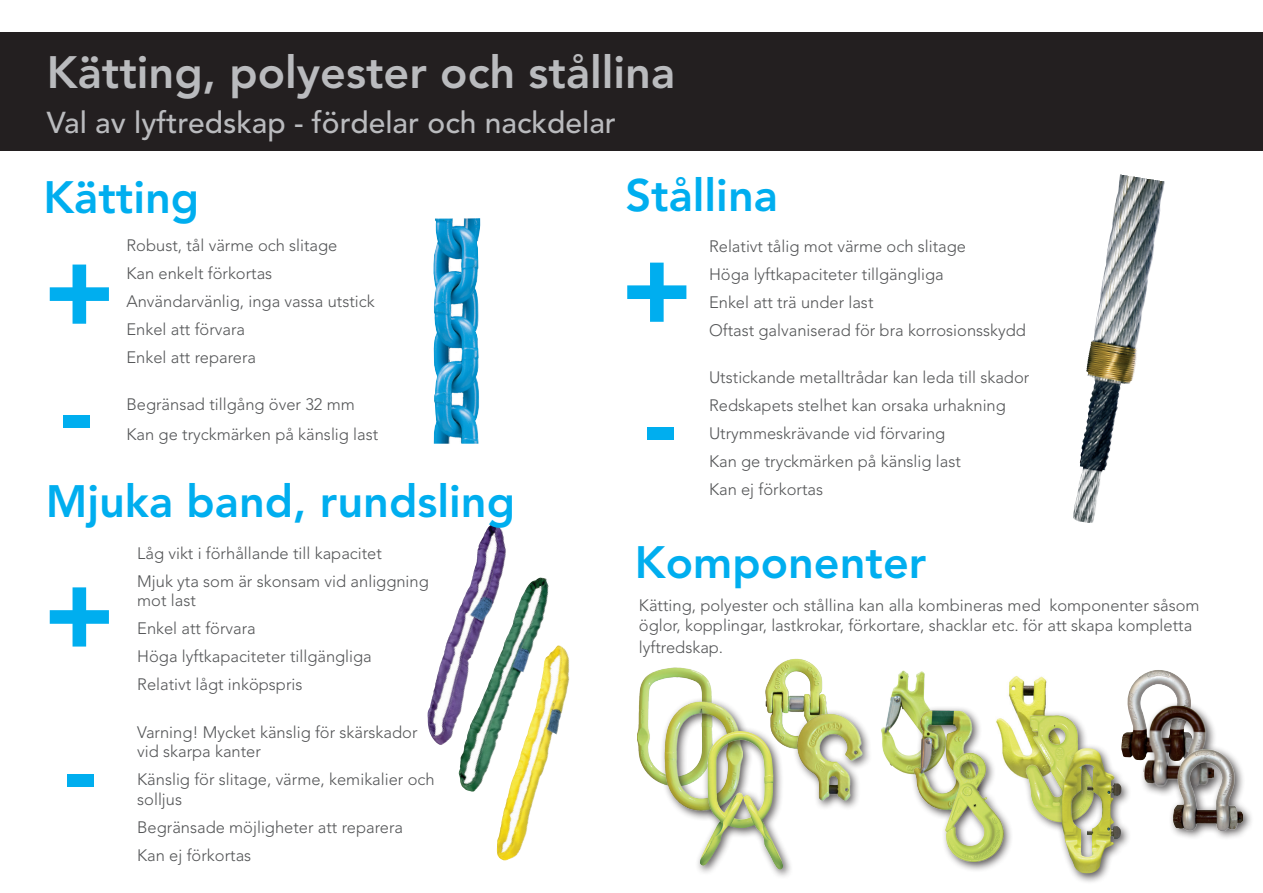
<style>
.page{position:relative;width:1263px;height:893px;background:#fff}
.page>*{position:absolute;margin:0;border:0;box-sizing:border-box;transform-origin:0 0}
.t1{font:900 108px "Avenir LT Std";color:#00aeef}
.t2{font:800 45px "Avenir LT Std";color:#00aeef}
.t3{font:800 45px "Avenir LT Std";color:#babbbe}
.t4{font:500 30px "Avenir LT Std";color:#babbbe}
.t5{font:300 16.5px/19.5px "Avenir LT Std";color:#545557}
</style>
<div class="page">
<img style="left:497px;top:645px;width:72px;height:215px">
<div style="left:0;top:32px;width:1263px;height:119px;background:#231f20"></div>
<img style="left:433px;top:218px;width:47px;height:226px">
<img style="left:428px;top:523px;width:78px;height:222px">
<img style="left:459px;top:577px;width:90px;height:215px">
<img style="left:1107px;top:176px;width:13px;height:77px">
<img style="left:881px;top:670px;width:46px;height:104px">
<img style="left:766px;top:659px;width:61px;height:67px">
<div style="left:793px;top:709px;width:79px;height:102px;background:#231f20;opacity:.75"></div>
<img style="left:798px;top:714px;width:65px;height:86px">
<img style="left:638px;top:667px;width:74px;height:116px">
<div style="left:660px;top:697px;width:93px;height:125px;background:#231f20;opacity:.75"></div>
<img style="left:664px;top:702px;width:78px;height:109px">
<div style="left:695px;top:726px;width:98px;height:154px;background:#231f20;opacity:.75"></div>
<img style="left:700px;top:731px;width:83px;height:138px">
<img style="left:996px;top:676px;width:51px;height:99px">
<div style="left:1022px;top:711px;width:82px;height:122px;background:#231f20;opacity:.75"></div>
<img style="left:1016px;top:715px;width:84px;height:108px">
<div style="left:909px;top:705px;width:78px;height:115px;background:#231f20;opacity:.75"></div>
<img style="left:913px;top:710px;width:64px;height:100px">
<div style="left:1056px;top:743px;width:76px;height:141px;background:#231f20;opacity:.75"></div>
<img style="left:1062px;top:748px;width:59px;height:125px">
<div style="left:941px;top:748px;width:72px;height:125px;background:#231f20;opacity:.75"></div>
<img style="left:946px;top:753px;width:57px;height:109px">
<img style="left:1121px;top:670px;width:70px;height:91px">
<div style="left:1140px;top:701px;width:85px;height:97px;background:#231f20;opacity:.75"></div>
<img style="left:1143px;top:705px;width:72px;height:83px">
<div style="left:1168px;top:744px;width:85px;height:97px;background:#231f20;opacity:.75"></div>
<img style="left:1173px;top:749px;width:69px;height:81px">
<p class="t3" style="left:47px;top:46px;width:630px">Kätting, polyester och stållina</p>
<p class="t4" style="left:47px;top:105px;width:571px">Val av lyftredskap - fördelar och nackdelar</p>
<p class="t2" style="left:43px;top:171px;width:157px">Kätting</p>
<p class="t2" style="left:625px;top:169px;width:154px">Stållina</p>
<p class="t1" style="left:43px;top:224px;width:73px">+</p>
<p class="t1" style="left:60px;top:345px;width:33px">-</p>
<p class="t5" style="left:126px;top:235px;width:212px">Robust, tål värme och slitage</p>
<p class="t5" style="left:126px;top:263px;width:147px">Kan enkelt förkortas</p>
<p class="t5" style="left:126px;top:291px;width:250px">Användarvänlig, inga vassa utstick</p>
<p class="t5" style="left:126px;top:319px;width:120px">Enkel att förvara</p>
<p class="t5" style="left:126px;top:347px;width:131px">Enkel att reparera</p>
<p class="t5" style="left:126px;top:395px;width:230px">Begränsad tillgång över 32 mm</p>
<p class="t5" style="left:126px;top:424px;width:253px">Kan ge tryckmärken på känslig last</p>
<p class="t2" style="left:46px;top:474px;width:471px">Mjuka band, rundsling</p>
<p class="t1" style="left:43px;top:547px;width:73px">+</p>
<p class="t1" style="left:64px;top:704px;width:33px">-</p>
<p class="t5" style="left:137px;top:543px;width:246px">Låg vikt i förhållande till kapacitet</p>
<p class="t5" style="left:137px;top:571px;width:293px">Mjuk yta som är skonsam vid anliggning mot last</p>
<p class="t5" style="left:137px;top:619px;width:120px">Enkel att förvara</p>
<p class="t5" style="left:137px;top:647px;width:236px">Höga lyftkapaciteter tillgängliga</p>
<p class="t5" style="left:137px;top:675px;width:167px">Relativt lågt inköpspris</p>
<p class="t5" style="left:137px;top:722px;width:282px">Varning! Mycket känslig för skärskador vid skarpa kanter</p>
<p class="t5" style="left:137px;top:770px;width:299px">Känslig för slitage, värme, kemikalier och solljus</p>
<p class="t5" style="left:137px;top:817px;width:267px">Begränsade möjligheter att reparera</p>
<p class="t5" style="left:137px;top:846px;width:116px">Kan ej förkortas</p>
<p class="t1" style="left:621px;top:222px;width:73px">+</p>
<p class="t1" style="left:645px;top:357px;width:33px">-</p>
<p class="t5" style="left:709px;top:236px;width:259px">Relativt tålig mot värme och slitage</p>
<p class="t5" style="left:709px;top:264px;width:236px">Höga lyftkapaciteter tillgängliga</p>
<p class="t5" style="left:709px;top:292px;width:166px">Enkel att trä under last</p>
<p class="t5" style="left:709px;top:320px;width:318px">Oftast galvaniserad för bra korrosionsskydd</p>
<p class="t5" style="left:709px;top:368px;width:322px">Utstickande metalltrådar kan leda till skador</p>
<p class="t5" style="left:709px;top:396px;width:298px">Redskapets stelhet kan orsaka urhakning</p>
<p class="t5" style="left:709px;top:424px;width:238px">Utrymmeskrävande vid förvaring</p>
<p class="t5" style="left:709px;top:452px;width:253px">Kan ge tryckmärken på känslig last</p>
<p class="t5" style="left:709px;top:480px;width:116px">Kan ej förkortas</p>
<p class="t2" style="left:635px;top:536px;width:293px">Komponenter</p>
<p class="t5" style="left:639px;top:596px;width:562px">Kätting, polyester och stållina kan alla kombineras med komponenter såsom öglor, kopplingar, lastkrokar, förkortare, shacklar etc. för att skapa kompletta</p>
<p class="t5" style="left:639px;top:638px;width:86px">lyftredskap.</p>
</div>
